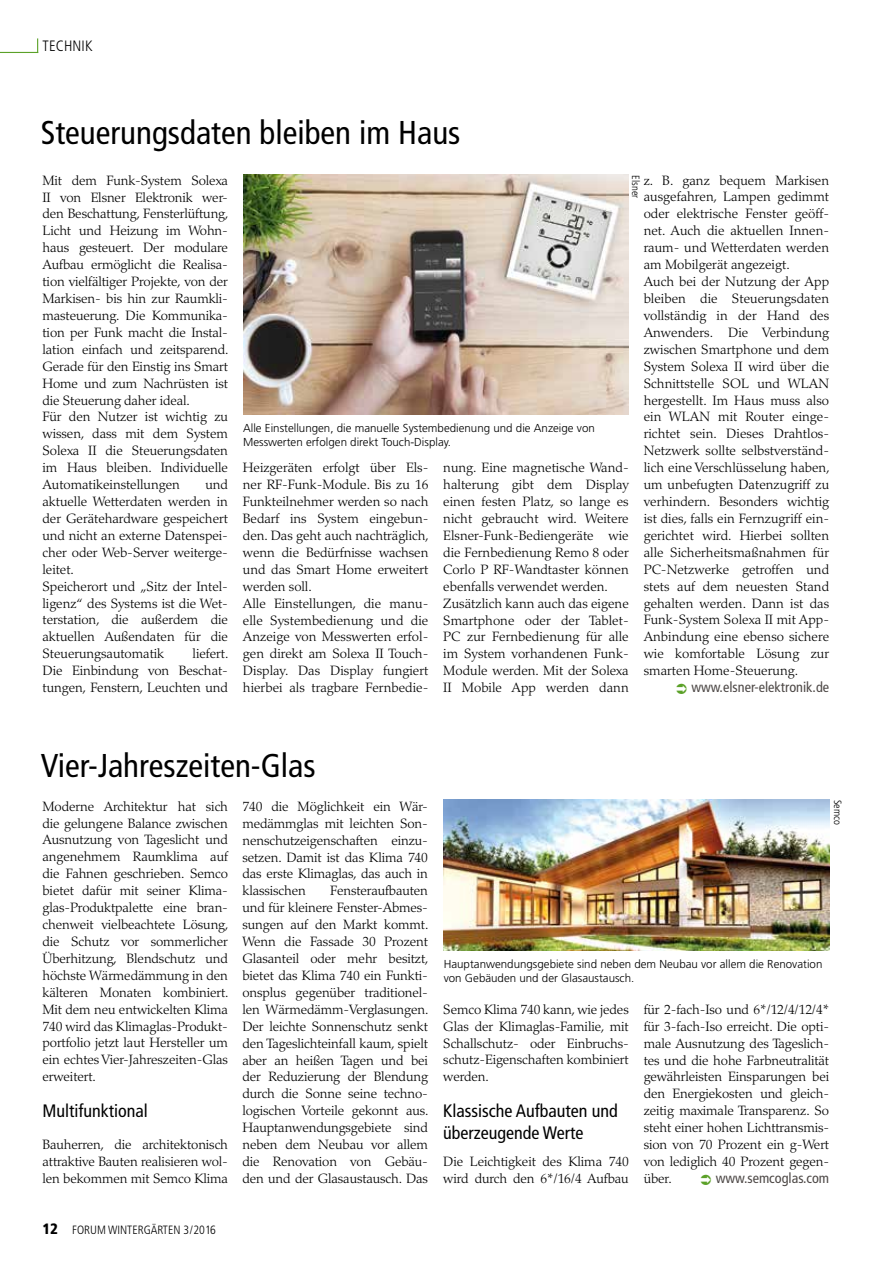
<style>
.page{position:relative;width:893px;height:1263px;background:#fff}
.page>*{position:absolute;margin:0;border:0;box-sizing:border-box;transform-origin:0 0}
.t1{font:condensed 33px "Frutiger";color:#000}
.t2{font:condensed 18px/21.3px "Frutiger";color:#000}
.t3{font:300 condensed 15px "Frutiger";letter-spacing:.01em;color:#000}
.t4{font:condensed 14.25px "Frutiger";color:#4d4846}
.t5{font:300 13.5px/17px "Palatino";letter-spacing:-.005em;color:#000;text-align:justify}
.t6{font:300 condensed 12px "Frutiger";color:#000}
.t7{font:300 11.55px/13.5px "Frutiger";color:#000}
.t8{font:300 condensed 10.5px "Frutiger";color:#000}
.s1{font-weight:900;font-size:15px}
</style>
<div class="page">
<hr style="left:0;top:52px;width:38px;height:1px;background:#5ba128">
<svg style="left:37px;top:38px;width:1px;height:14px"></svg>
<img style="left:243px;top:175px;width:386px;height:240px">
<img style="left:444px;top:799px;width:385px;height:151px">
<p class="t3" style="left:42px;top:37px;width:52px">TECHNIK</p>
<h1 class="t1" style="left:41px;top:113px;width:421px">Steuerungsdaten bleiben im Haus</h1>
<p class="t5" style="left:43px;top:172px;width:188px;text-align:left">Mit dem Funk-System Solexa<br>II von Elsner Elektronik wer&shy;den Beschattung, Fensterlüftung,<br>Licht und Heizung im Wohn&shy;haus gesteuert. Der modulare<br>Aufbau ermöglicht die Realisa&shy;tion vielfältiger Projekte, von der<br>Markisen- bis hin zur Raumkli&shy;masteuerung. Die Kommunika&shy;tion per Funk macht die Instal&shy;lation einfach und zeitsparend.<br>Gerade für den Einstig ins Smart<br>Home und zum Nachrüsten ist die Steuerung daher ideal.<br>Für den Nutzer ist wichtig zu wissen, dass mit dem System<br>Solexa II die Steuerungsdaten im Haus bleiben. Individuelle<br>Automatikeinstellungen</p>
<p class="t5" style="left:43px;top:476px;width:187px;text-align:left;text-indent:163px">und aktuelle Wetterdaten werden in der Gerätehardware gespeichert und nicht an externe Datenspei&shy;cher oder Web-Server weiterge&shy;leitet.<br>Speicherort und „Sitz der Intel&shy;ligenz“ des Systems ist die Wet&shy;terstation, die außerdem die aktuellen Außendaten für die<br>Steuerungsautomatik</p>
<p class="t5" style="left:43px;top:645px;width:187px;text-indent:150px">liefert.<br>Die Einbindung von Beschat&shy;tungen, Fenstern, Leuchten und</p>
<p class="t5" style="left:644px;top:172px;width:188px;text-align:left">z. B. ganz bequem Markisen ausgefahren, Lampen gedimmt oder elektrische Fenster geöff&shy;net. Auch die aktuellen Innen&shy;raum- und Wetterdaten werden am Mobilgerät angezeigt.<br>Auch bei der Nutzung der App bleiben die Steuerungsdaten vollständig in der Hand des<br>Anwenders. Die Verbindung zwischen Smartphone und dem<br>System Solexa II wird über die<br>Schnittstelle SOL und WLAN hergestellt. Im Haus muss also ein WLAN mit Router einge&shy;richtet sein. Dieses Drahtlos-<br>Netzwerk sollte selbstverständ&shy;lich eine Verschlüsselung haben, um unbefugten Datenzugriff zu verhindern. Besonders wichtig ist dies, falls ein Fernzugriff ein&shy;gerichtet wird. Hierbei sollten alle Sicherheitsmaßnahmen für<br>PC-Netzwerke getroffen und stets auf dem neuesten Stand gehalten werden. Dann ist das<br>Funk-System Solexa II mit App-<br>Anbindung eine ebenso sichere wie komfortable Lösung zur smarten Home-Steuerung.</p>
<p class="t4" style="left:691px;top:679px;width:139px">www.elsner-elektronik.de</p>
<p class="t8" style="left:642px;top:175px;width:25px;rotate:90deg">ELSNER</p>
<p class="t7" style="left:243px;top:421px;width:353px">Alle Einstellungen, die manuelle Systembedienung und die Anzeige von<br>Messwerten erfolgen direkt Touch-Display.</p>
<p class="t5" style="left:243px;top:459px;width:187px;text-align:left">Heizgeräten erfolgt über Els&shy;ner RF-Funk-Module. Bis zu 16<br>Funkteilnehmer werden so nach<br>Bedarf ins System eingebun&shy;den. Das geht auch nachträglich, wenn die Bedürfnisse wachsen und das Smart Home erweitert werden soll.<br>Alle Einstellungen, die manu&shy;elle Systembedienung und die<br>Anzeige von Messwerten erfol&shy;gen direkt am Solexa II Touch-<br>Display. Das Display fungiert hierbei als tragbare Fernbedie-</p>
<p class="t5" style="left:443px;top:459px;width:187px;text-align:left">nung. Eine magnetische Wand&shy;halterung gibt dem Display einen festen Platz, so lange es nicht gebraucht wird. Weitere<br>Elsner-Funk-Bediengeräte wie die Fernbedienung Remo 8 oder<br>Corlo P RF-Wandtaster können ebenfalls verwendet werden.<br>Zusätzlich kann auch das eigene<br>Smartphone oder der Tablet-<br>PC zur Fernbedienung für alle im System vorhandenen Funk-<br>Module werden. Mit der Solexa<br>II Mobile App werden dann</p>
<h1 class="t1" style="left:41px;top:746px;width:276px">Vier-Jahreszeiten-Glas</h1>
<p class="t5" style="left:43px;top:798px;width:188px">Moderne Architektur hat sich die gelungene Balance zwischen Ausnutzung von Tageslicht und angenehmem Raumklima auf die Fahnen geschrieben. Semco bietet dafür mit seiner Klima&shy;glas-Produktpalette eine bran&shy;chenweit vielbeachtete Lösung, die Schutz vor sommerlicher Überhitzung, Blendschutz und höchste Wärmedämmung in den kälteren Monaten kombiniert.<br>Mit dem neu entwickelten Klima 740 wird das Klimaglas-Produkt&shy;portfolio jetzt laut Hersteller um ein echtes Vier-Jahreszeiten-Glas erweitert.</p>
<h2 class="t2" style="left:43px;top:1100px;width:107px">Multifunktional</h2>
<p class="t5" style="left:43px;top:1136px;width:187px">Bauherren, die architektonisch attraktive Bauten realisieren wol&shy;len bekommen mit Semco Klima</p>
<p class="t5" style="left:242px;top:798px;width:187px">740 die Möglichkeit ein Wär&shy;medämmglas mit leichten Son&shy;nenschutzeigenschaften einzu&shy;setzen. Damit ist das Klima 740 das erste Klimaglas, das auch in klassischen</p>
<p class="t5" style="left:242px;top:882px;width:188px;text-indent:88px">Fensteraufbauten und für kleinere Fenster-Abmes&shy;sungen auf den Markt kommt.<br>Wenn die Fassade 30 Prozent Glasanteil oder mehr besitzt, bietet das Klima 740 ein Funkti&shy;onsplus gegenüber traditionel&shy;len Wärmedämm-Verglasungen.<br>Der leichte Sonnenschutz senkt den Tageslichteinfall kaum, spielt aber an heißen Tagen und bei der Reduzierung der Blendung durch die Sonne seine techno&shy;logischen Vorteile gekonnt aus.<br>Hauptanwendungsgebiete sind neben dem Neubau vor allem die Renovation von Gebäu&shy;den und der Glasaustausch. Das</p>
<p class="t6" style="left:43px;top:1223px;width:175px"><span class="s1">12</span> FORUM WINTERGÄRTEN 3/2016</p>
<p class="t8" style="left:844px;top:799px;width:27px;rotate:90deg">SEMCO</p>
<p class="t7" style="left:444px;top:957px;width:380px">Hauptanwendungsgebiete sind neben dem Neubau vor allem die Renovation von Gebäuden und der Glasaustausch.</p>
<p class="t5" style="left:443px;top:1001px;width:187px">Semco Klima 740 kann, wie jedes Glas der Klimaglas-Familie, mit Schallschutz- oder Einbruchs&shy;schutz-Eigenschaften kombiniert werden.</p>
<h2 class="t2" style="left:443px;top:1100px;width:176px">Klassische Aufbauten und überzeugende Werte</h2>
<p class="t5" style="left:443px;top:1153px;width:187px">Die Leichtigkeit des Klima 740 wird durch den 6*/16/4 Aufbau</p>
<p class="t5" style="left:644px;top:1001px;width:187px">für 2-fach-Iso und 6*/12/4/12/4* für 3-fach-Iso erreicht. Die opti&shy;male Ausnutzung des Tageslich&shy;tes und die hohe Farbneutralität gewährleisten Einsparungen bei den Energiekosten und gleich&shy;zeitig maximale Transparenz. So steht einer hohen Lichttransmis&shy;sion von 70 Prozent ein g-Wert von lediglich 40 Prozent gegen&shy;über.</p>
<p class="t4" style="left:716px;top:1170px;width:115px">www.semcoglas.com</p>
</div>
